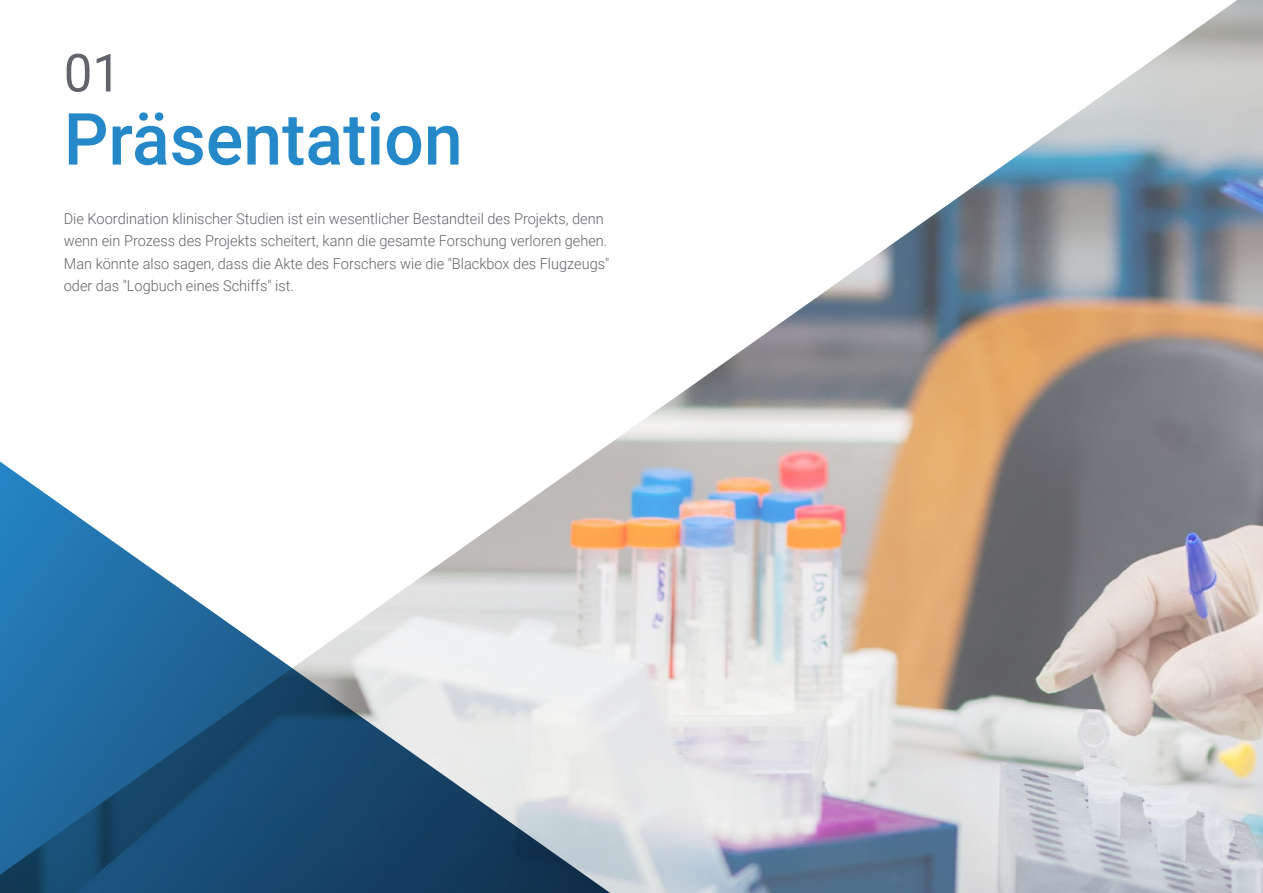
<style>
.page{position:relative;width:1263px;height:893px;background:#fff}
.page>*{position:absolute;margin:0;border:0;box-sizing:border-box;transform-origin:0 0}
.t1{font:500 72px "Roboto";color:#2488c9}
.t2{font:52.5px "Roboto";color:#61646a}
.t3{font:300 15px/22.5px "Roboto";color:#61646a}
</style>
<div class="page">
<img style="left:607px;top:0;width:656px;height:893px">
<svg style="left:0;top:446px;width:640px;height:447px"></svg>
<h2 class="t2" style="left:64px;top:36px;width:59px">01</h2>
<h1 class="t1" style="left:64px;top:89px;width:400px">Präsentation</h1>
<p class="t3" style="left:64px;top:207px;width:547px">Die Koordination klinischer Studien ist ein wesentlicher Bestandteil des Projekts, denn wenn ein Prozess des Projekts scheitert, kann die gesamte Forschung verloren gehen.<br>Man könnte also sagen, dass die Akte des Forschers wie die "Blackbox des Flugzeugs" oder das "Logbuch eines Schiffs" ist.</p>
</div>
